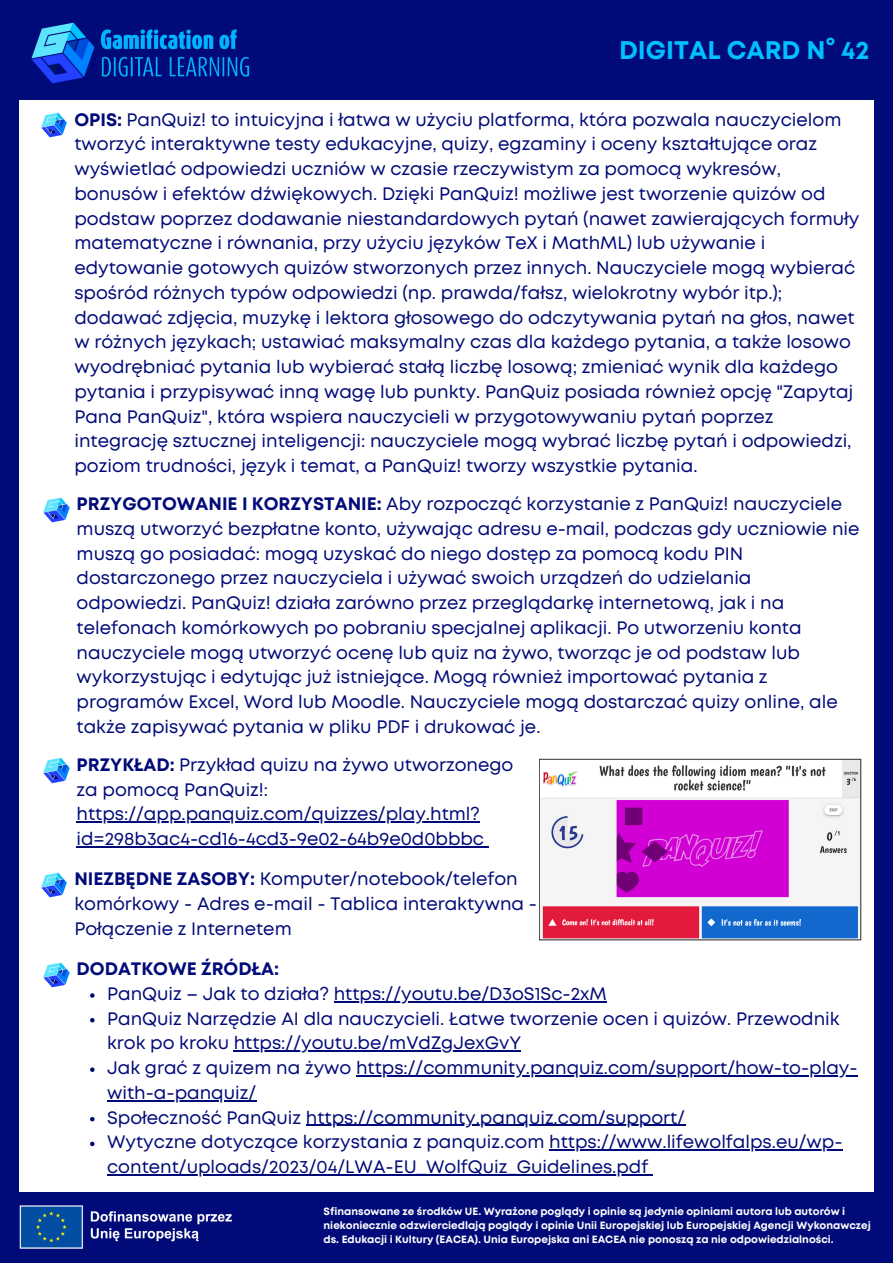
<style>
.page{position:relative;width:893px;height:1264px;background:#fff}
.page>*{position:absolute;margin:0;border:0;box-sizing:border-box;transform-origin:0 0}
.t1{font:700 25.5px "Mont";color:#01c0ff}
.t2{font:18px/24.8px "Mont";color:#000a78}
.t3{font:700 18px "Mont";color:#000a78}
.t4{font:700 10.5px/14px "Mont";color:#fff}
.s1{font-weight:700}
</style>
<div class="page">
<div style="left:0;top:0;width:892px;height:1262px;background:#000a78"></div>
<div style="left:19px;top:27px;width:854px;height:1164px;background:#fff"></div>
<div style="left:0;top:16px;width:892px;height:84px;background:#000a78"></div>
<img style="left:31px;top:22px;width:58px;height:62px">
<img style="left:89px;top:29px;width:161px;height:48px">
<img style="left:41px;top:112px;width:26px;height:26px">
<img style="left:43px;top:497px;width:27px;height:26px">
<img style="left:41px;top:872px;width:26px;height:26px">
<hr style="left:77px;top:821px;width:402px;height:1px;background:#000a78">
<hr style="left:77px;top:846px;width:407px;height:1px;background:#000a78">
<img style="left:43px;top:757px;width:27px;height:27px">
<svg style="left:90px;top:993px;width:5px;height:4px"></svg>
<hr style="left:334px;top:1001px;width:272px;height:1px;background:#000a78">
<svg style="left:90px;top:1018px;width:5px;height:4px"></svg>
<hr style="left:234px;top:1050px;width:287px;height:1px;background:#000a78">
<svg style="left:90px;top:1067px;width:5px;height:4px"></svg>
<hr style="left:356px;top:1075px;width:501px;height:1px;background:#000a78">
<hr style="left:107px;top:1100px;width:149px;height:1px;background:#000a78">
<svg style="left:90px;top:1117px;width:5px;height:4px"></svg>
<hr style="left:306px;top:1124px;width:379px;height:1px;background:#000a78">
<svg style="left:90px;top:1141px;width:5px;height:5px"></svg>
<hr style="left:549px;top:1149px;width:293px;height:1px;background:#000a78">
<hr style="left:107px;top:1174px;width:541px;height:1px;background:#000a78">
<img style="left:43px;top:962px;width:27px;height:26px">
<img style="left:539px;top:759px;width:322px;height:181px">
<img style="left:541px;top:760px;width:318px;height:178px">
<img style="left:19px;top:1205px;width:213px;height:44px">
<p class="t1" style="left:619px;top:40px;width:252px">DIGITAL CARD N° 42</p>
<p class="t2" style="left:74px;top:108px;width:786px"><span class="s1">OPIS:</span> PanQuiz! to intuicyjna i łatwa w użyciu platforma, która pozwala nauczycielom tworzyć interaktywne testy edukacyjne, quizy, egzaminy i oceny kształtujące oraz wyświetlać odpowiedzi uczniów w czasie rzeczywistym za pomocą wykresów, bonusów i efektów dźwiękowych. Dzięki PanQuiz! możliwe jest tworzenie quizów od podstaw poprzez dodawanie niestandardowych pytań (nawet zawierających formuły matematyczne i równania, przy użyciu języków TeX i MathML) lub używanie i edytowanie gotowych quizów stworzonych przez innych. Nauczyciele mogą wybierać spośród różnych typów odpowiedzi (np. prawda/fałsz, wielokrotny wybór itp.); dodawać zdjęcia, muzykę i lektora głosowego do odczytywania pytań na głos, nawet w różnych językach; ustawiać maksymalny czas dla każdego pytania, a także losowo wyodrębniać pytania lub wybierać stałą liczbę losową; zmieniać wynik dla każdego pytania i przypisywać inną wagę lub punkty. PanQuiz posiada również opcję "Zapytaj Pana PanQuiz", która wspiera nauczycieli w przygotowywaniu pytań poprzez integrację sztucznej inteligencji: nauczyciele mogą wybrać liczbę pytań i odpowiedzi, poziom trudności, język i temat, a PanQuiz! tworzy wszystkie pytania.</p>
<p class="t2" style="left:77px;top:493px;width:784px"><span class="s1">PRZYGOTOWANIE I KORZYSTANIE:</span> Aby rozpocząć korzystanie z PanQuiz! nauczyciele muszą utworzyć bezpłatne konto, używając adresu e-mail, podczas gdy uczniowie nie muszą go posiadać: mogą uzyskać do niego dostęp za pomocą kodu PIN dostarczonego przez nauczyciela i używać swoich urządzeń do udzielania odpowiedzi. PanQuiz! działa zarówno przez przeglądarkę internetową, jak i na telefonach komórkowych po pobraniu specjalnej aplikacji. Po utworzeniu konta nauczyciele mogą utworzyć ocenę lub quiz na żywo, tworząc je od podstaw lub wykorzystując i edytując już istniejące. Mogą również importować pytania z programów Excel, Word lub Moodle. Nauczyciele mogą dostarczać quizy online, ale także zapisywać pytania w pliku PDF i drukować je.</p>
<p class="t2" style="left:77px;top:753px;width:438px"><span class="s1">PRZYKŁAD:</span> Przykład quizu na żywo utworzonego</p>
<p class="t2" style="left:77px;top:778px;width:409px">za pomocą PanQuiz!: https://app.panquiz.com/quizzes/play.html? id=298b3ac4-cd16-4cd3-9e02-64b9e0d0bbbc</p>
<p class="t2" style="left:74px;top:868px;width:464px"><span class="s1">NIEZBĘDNE ZASOBY:</span> Komputer/notebook/telefon komórkowy - Adres e-mail - Tablica interaktywna -<br>Połączenie z Internetem</p>
<p class="t3" style="left:77px;top:962px;width:204px">DODATKOWE ŹRÓDŁA:</p>
<p class="t2" style="left:107px;top:982px;width:501px">PanQuiz – Jak to działa? https://youtu.be/D3oS1Sc-2xM</p>
<p class="t2" style="left:107px;top:1007px;width:734px">PanQuiz Narzędzie AI dla nauczycieli. Łatwe tworzenie ocen i quizów. Przewodnik krok po kroku https://youtu.be/mVdZgJexGvY</p>
<p class="t2" style="left:107px;top:1056px;width:752px">Jak grać z quizem na żywo https://community.panquiz.com/support/how-to-play&shy;with-a-panquiz/</p>
<p class="t2" style="left:107px;top:1106px;width:579px">Społeczność PanQuiz https://community.panquiz.com/support/</p>
<p class="t2" style="left:107px;top:1131px;width:736px">Wytyczne dotyczące korzystania z panquiz.com https://www.lifewolfalps.eu/wp&shy;content/uploads/2023/04/LWA-EU_WolfQuiz_Guidelines.pdf</p>
<p class="t4" style="left:323px;top:1205px;width:548px">Sfinansowane ze środków UE. Wyrażone poglądy i opinie są jedynie opiniami autora lub autorów i niekoniecznie odzwierciedlają poglądy i opinie Unii Europejskiej lub Europejskiej Agencji Wykonawczej ds. Edukacji i Kultury (EACEA). Unia Europejska ani EACEA nie ponoszą za nie odpowiedzialności.</p>
</div>
